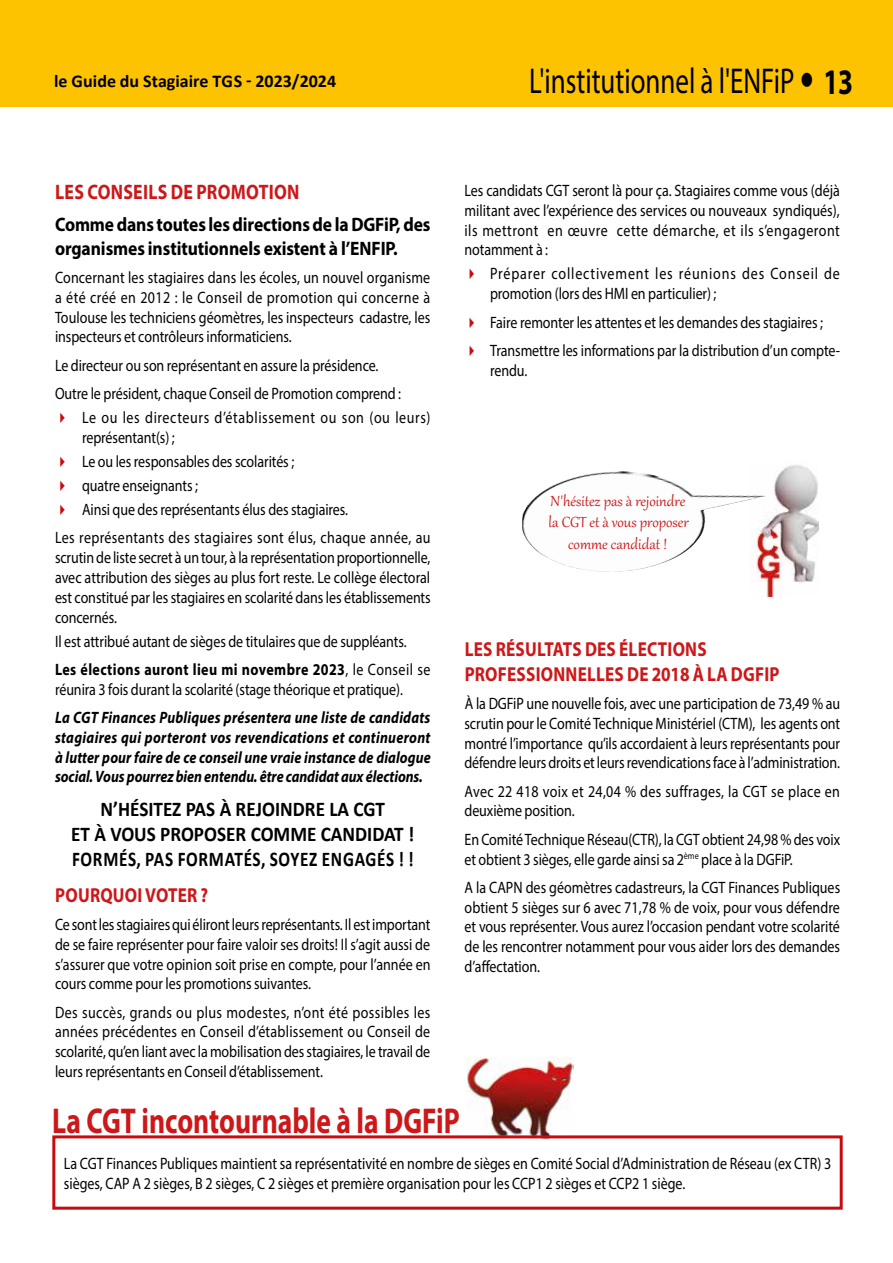
<style>
.page{position:relative;width:893px;height:1263px;background:#fff}
.page>*{position:absolute;margin:0;border:0;box-sizing:border-box;transform-origin:0 0}
.t1{font:700 36px "Myriad Pro";color:#cd1719;scale:.77 1}
.t2{font:36px "Myriad Pro";color:#000;scale:.75 1}
.t3{font:700 36px "Myriad Pro";color:#000;scale:.75 1}
.t4{font:700 21px/25.2px "Calibri";color:#000;text-align:center;scale:.91 1}
.t5{font:700 21px "Myriad Pro";letter-spacing:.015em;color:#cd1719;scale:.85 1}
.t6{font:700 20.25px/24.3px "Myriad Pro";letter-spacing:.015em;color:#cd1719;scale:.85 1}
.t7{font:700 19.5px/23.4px "Myriad Pro";letter-spacing:-.005em;color:#000;scale:.9 1}
.t8{font:18px/21.6px "Gabriola";color:#cd1719;text-align:center}
.t9{font:700 18px "Calibri";color:#000}
.t10{font:16.5px/19.8px "Myriad Pro";letter-spacing:-.005em;color:#000;text-align:justify;scale:.85 1}
.t11{font:italic 700 16.5px/19.8px "Myriad Pro";letter-spacing:-.005em;color:#000;text-align:justify;scale:.85 1}
.t12{font:16.5px/28.3px "Myriad Pro";letter-spacing:.015em;color:#000;scale:.85 1}
.t13{font:16.5px/19.8px "Myriad Pro";letter-spacing:.055em;color:#000;scale:.85 1}
.t14{font:16.5px/19.8px "Myriad Pro";letter-spacing:.02em;color:#000;scale:.85 1}
.t15{font:16.5px/19.8px "Myriad Pro";letter-spacing:.045em;color:#000;scale:.85 1}
.s1{color:#c70c0f}
.s2{font-weight:700}
</style>
<div class="page">
<div style="left:0;top:0;width:893px;height:106px;background:#fdc300"></div>
<img style="left:757px;top:465px;width:62px;height:131px">
<img style="left:522px;top:471px;width:246px;height:101px">
<img style="left:466px;top:1057px;width:108px;height:78px">
<div style="left:52px;top:1135px;width:791px;height:75px;border:3px solid #c70c0f"></div>
<h1 class="t2" style="left:529px;top:59px;width:355px">L'institutionnel à l'ENFiP</h1>
<p class="t9" style="left:54px;top:68px;width:284px">le Guide du Stagiaire TGS - 2023/2024</p>
<h1 class="t3" style="left:823px;top:58px;width:41px">13</h1>
<p class="t5" style="left:55px;top:179px;width:289px">LES CONSEILS DE PROMOTION</p>
<p class="t7" style="left:55px;top:212px;width:419px">Comme dans toutes les directions de la DGFiP, des organismes institutionnels existent à l’ENFIP.</p>
<p class="t10" style="left:55px;top:267px;width:443px">Concernant les stagiaires dans les écoles, un nouvel organisme a été créé en 2012 : le Conseil de promotion qui concerne à Toulouse les techniciens géomètres, les inspecteurs cadastre, les inspecteurs et contrôleurs informaticiens.</p>
<p class="t10" style="left:55px;top:351px;width:409px;line-height:28.3px">Le directeur ou son représentant en assure la présidence.<br>Outre le président, chaque Conseil de Promotion comprend :</p>
<p class="t15" style="left:82px;top:407px;width:412px;text-indent:-27px"><span class="s1">✔</span> Le ou les directeurs d’établissement ou son (ou leurs) représentant(s) ;</p>
<p class="t10" style="left:55px;top:451px;width:283px"><span class="s1">✔</span> Le ou les responsables des scolarités ;</p>
<p class="t10" style="left:55px;top:475px;width:170px"><span class="s1">✔</span> quatre enseignants ;</p>
<p class="t12" style="left:55px;top:495px;width:443px"><span class="s1">✔</span> Ainsi que des représentants élus des stagiaires.<br>Les représentants des stagiaires sont élus, chaque année, au</p>
<p class="t10" style="left:55px;top:547px;width:443px">scrutin de liste secret à un tour, à la représentation proportionnelle, avec attribution des sièges au plus fort reste. Le collège électoral est constitué par les stagiaires en scolarité dans les établissements concernés.</p>
<p class="t10" style="left:55px;top:627px;width:443px;line-height:28.3px">Il est attribué autant de sièges de titulaires que de suppléants.<br><span class="s2">Les élections auront lieu mi novembre 2023</span>, le Conseil se</p>
<p class="t10" style="left:55px;top:679px;width:411px">réunira 3 fois durant la scolarité (stage théorique et pratique).</p>
<p class="t11" style="left:55px;top:707px;width:443px">La CGT Finances Publiques présentera une liste de candidats stagiaires qui porteront vos revendications et continueront à lutter pour faire de ce conseil une vraie instance de dialogue social. Vous pourrez bien entendu. être candidat aux élections.</p>
<p class="t4" style="left:71px;top:796px;width:378px">N’HÉSITEZ PAS À REJOINDRE LA CGT<br>ET À VOUS PROPOSER COMME CANDIDAT !<br>FORMÉS, PAS FORMATÉS, SOYEZ ENGAGÉS ! !</p>
<p class="t6" style="left:55px;top:882px;width:182px">POURQUOI VOTER ?</p>
<p class="t10" style="left:55px;top:914px;width:443px">Ce sont les stagiaires qui éliront leurs représentants. Il est important de se faire représenter pour faire valoir ses droits! Il s’agit aussi de s’assurer que votre opinion soit prise en compte, pour l’année en cours comme pour les promotions suivantes.</p>
<p class="t10" style="left:55px;top:1002px;width:443px">Des succès, grands ou plus modestes, n’ont été possibles les années précédentes en Conseil d’établissement ou Conseil de scolarité, qu’en liant avec la mobilisation des stagiaires, le travail de leurs représentants en Conseil d’établissement.</p>
<p class="t10" style="left:464px;top:180px;width:443px">Les candidats CGT seront là pour ça. Stagiaires comme vous (déjà militant avec l’expérience des services ou nouveaux syndiqués), ils mettront en œuvre cette démarche, et ils s’engageront notamment à :</p>
<p class="t13" style="left:490px;top:264px;width:413px;text-indent:-26px"><span class="s1">✔</span> Préparer collectivement les réunions des Conseil de promotion (lors des HMI en particulier) ;</p>
<p class="t10" style="left:464px;top:312px;width:423px"><span class="s1">✔</span> Faire remonter les attentes et les demandes des stagiaires ;</p>
<p class="t10" style="left:490px;top:340px;width:413px;text-indent:-26px"><span class="s1">✔</span> Transmettre les informations par la distribution d’un compte&shy;rendu.</p>
<p class="t8" style="left:549px;top:489px;width:142px">N'hésitez pas à rejoindre la CGT et à vous proposer comme candidat !</p>
<p class="t6" style="left:465px;top:637px;width:372px">LES RÉSULTATS DES ÉLECTIONS<br>PROFESSIONNELLES DE 2018 À LA DGFIP</p>
<p class="t10" style="left:464px;top:693px;width:444px">À la DGFiP une nouvelle fois, avec une participation de 73,49 % au scrutin pour le Comité Technique Ministériel (CTM), les agents ont montré l’importance qu’ils accordaient à leurs représentants pour défendre leurs droits et leurs revendications face à l’administration.</p>
<p class="t14" style="left:464px;top:781px;width:443px">Avec 22 418 voix et 24,04 % des suffrages, la CGT se place en deuxième position.</p>
<p class="t10" style="left:464px;top:829px;width:443px">En Comité Technique Réseau(CTR), la CGT obtient 24,98 % des voix et obtient 3 sièges, elle garde ainsi sa 2<sup>ème</sup> place à la DGFiP.</p>
<p class="t10" style="left:464px;top:877px;width:443px">A la CAPN des géomètres cadastreurs, la CGT Finances Publiques obtient 5 sièges sur 6 avec 71,78 % de voix, pour vous défendre et vous représenter. Vous aurez l’occasion pendant votre scolarité de les rencontrer notamment pour vous aider lors des demandes d’affectation.</p>
<h1 class="t1" style="left:52px;top:1097px;width:531px">La CGT incontournable à la DGFiP</h1>
<p class="t10" style="left:64px;top:1153px;width:904px">La CGT Finances Publiques maintient sa représentativité en nombre de sièges en Comité Social d’Administration de Réseau (ex CTR) 3 sièges, CAP A 2 sièges, B 2 sièges, C 2 sièges et première organisation pour les CCP1 2 sièges et CCP2 1 siège.</p>
</div>
